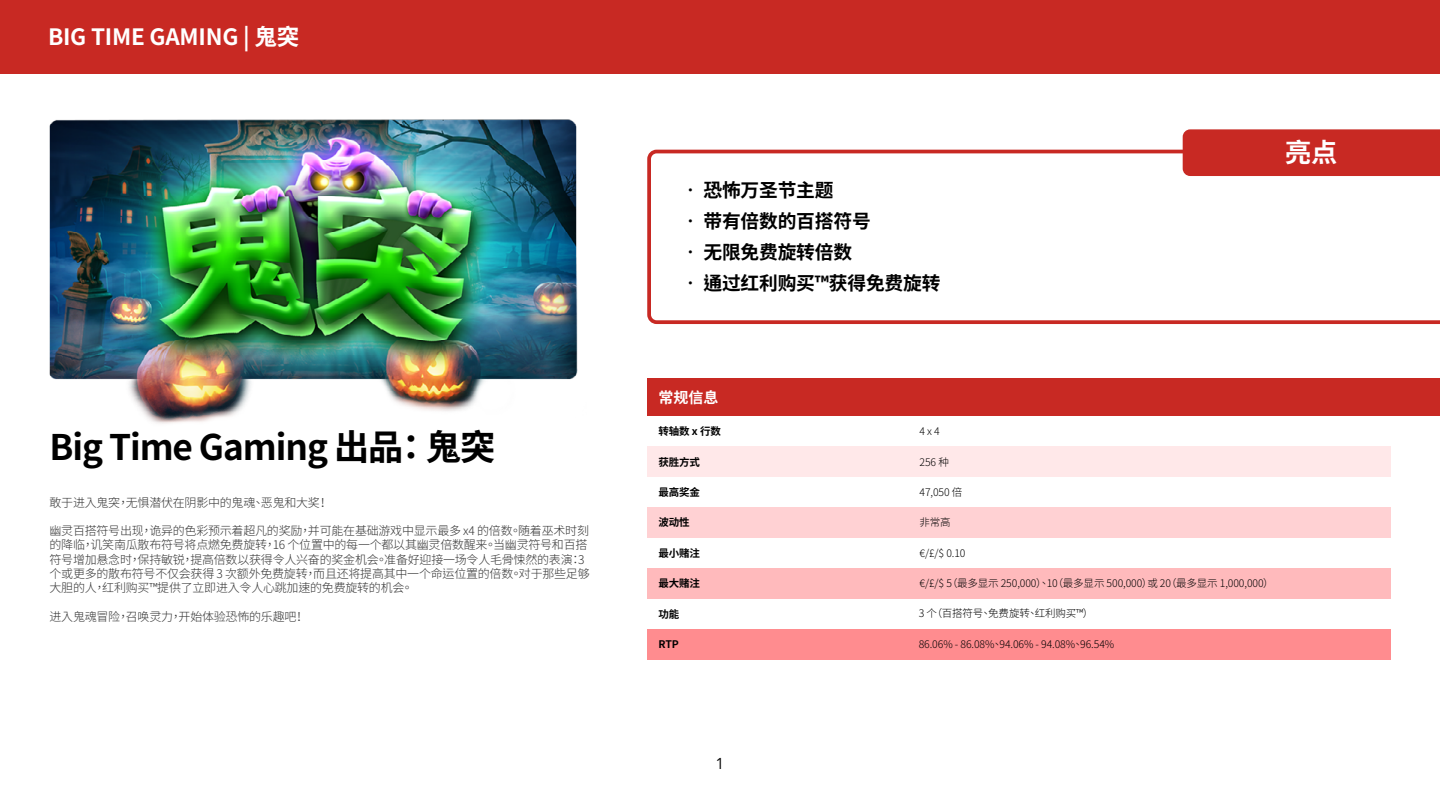
<style>
.page{position:relative;width:1440px;height:810px;background:#fff}
.page>*{position:absolute;margin:0;border:0;box-sizing:border-box;transform-origin:0 0}
.t1{font:700 35.25px "Noto Sans CJ Ktc";letter-spacing:-.03em;color:#000}
.t2{font:700 26.25px "Noto Sans CJ Ktc";color:#fff}
.t3{font:700 22.5px "Noto Sans CJ Ktc";letter-spacing:-.01em;color:#fff}
.t4{font:700 18.75px "Noto Sans CJ Ktc";letter-spacing:-.01em;color:#000}
.t5{font:15.75px "Avenir";color:#000}
.t6{font:700 15px "Noto Sans CJ Ktc";color:#fff}
.t7{font:300 12px/14.2px "Noto Sans CJ Ktc";letter-spacing:-.02em;color:#333}
.t8{font:300 10.5px "Noto Sans CJ Ktc";letter-spacing:-.01em;color:#000}
.t9{font:700 10.5px "Noto Sans CJ Ktc";letter-spacing:-.015em;color:#000}
</style>
<div class="page">
<div style="left:647px;top:629px;width:743px;height:30px;background:#ff8c8f"></div>
<div style="left:647px;top:568px;width:743px;height:31px;background:#ffbabc"></div>
<div style="left:647px;top:507px;width:743px;height:31px;background:#ffd1d3"></div>
<div style="left:647px;top:446px;width:743px;height:31px;background:#ffe8e9"></div>
<img style="left:49px;top:119px;width:529px;height:305px">
<svg style="left:647px;top:150px;width:793px;height:174px"></svg>
<div style="left:1183px;top:129px;width:257px;height:47px;background:#c82923"></div>
<div style="left:647px;top:379px;width:793px;height:37px;background:#c82923"></div>
<div style="left:0;top:0;width:1440px;height:74px;background:#c82923"></div>
<h3 class="t3" style="left:48px;top:24px;width:253px">BIG TIME GAMING | 鬼突</h3>
<h1 class="t1" style="left:50px;top:427px;width:447px">Big Time Gaming 出品： 鬼突</h1>
<p class="t7" style="left:50px;top:495px;width:281px">敢于进入鬼突，无惧潜伏在阴影中的鬼魂、恶鬼和大奖！</p>
<p class="t7" style="left:50px;top:524px;width:542px">幽灵百搭符号出现，诡异的色彩预示着超凡的奖励，并可能在基础游戏中显示最多 x4 的倍数。随着巫术时刻的降临，讥笑南瓜散布符号将点燃免费旋转，16 个位置中的每一个都以其幽灵倍数醒来。当幽灵符号和百搭符号增加悬念时，保持敏锐，提高倍数以获得令人兴奋的奖金机会。准备好迎接一场令人毛骨悚然的表演：3个或更多的散布符号不仅会获得 3 次额外免费旋转，而且还将提高其中一个命运位置的倍数。对于那些足够大胆的人，红利购买™提供了立即进入令人心跳加速的免费旋转的机会。</p>
<p class="t7" style="left:50px;top:609px;width:257px">进入鬼魂冒险，召唤灵力，开始体验恐怖的乐趣吧！</p>
<h3 class="t4" style="left:681px;top:180px;width:154px">• 恐怖万圣节主题</h3>
<h3 class="t4" style="left:681px;top:211px;width:191px">• 带有倍数的百搭符号</h3>
<h3 class="t4" style="left:681px;top:242px;width:173px">• 无限免费旋转倍数</h3>
<h3 class="t4" style="left:681px;top:273px;width:261px">• 通过红利购买™获得免费旋转</h3>
<h2 class="t2" style="left:1285px;top:138px;width:54px">亮点</h2>
<p class="t6" style="left:659px;top:389px;width:61px">常规信息</p>
<p class="t9" style="left:658px;top:425px;width:64px">转轴数 x 行数</p>
<p class="t8" style="left:920px;top:425px;width:22px">4 x 4</p>
<p class="t9" style="left:658px;top:456px;width:43px">获胜方式</p>
<p class="t8" style="left:920px;top:456px;width:31px">256 种</p>
<p class="t9" style="left:658px;top:486px;width:43px">最高奖金</p>
<p class="t8" style="left:920px;top:486px;width:44px">47,050 倍</p>
<p class="t9" style="left:658px;top:517px;width:33px">波动性</p>
<p class="t8" style="left:920px;top:517px;width:33px">非常高</p>
<p class="t9" style="left:658px;top:547px;width:43px">最小赌注</p>
<p class="t8" style="left:920px;top:547px;width:47px">€/£/$ 0.10</p>
<p class="t9" style="left:658px;top:577px;width:43px">最大赌注</p>
<p class="t9" style="left:658px;top:608px;width:22px">功能</p>
<p class="t8" style="left:920px;top:577px;width:356px">€/£/$ 5（最多显示 250,000）、10（最多显示 500,000）或 20（最多显示 1,000,000）</p>
<p class="t8" style="left:919px;top:608px;width:176px">3 个（百搭符号、免费旋转、红利购买™）</p>
<p class="t9" style="left:658px;top:638px;width:22px">RTP</p>
<p class="t8" style="left:919px;top:638px;width:197px">86.06% - 86.08%、94.06% - 94.08%、96.54%</p>
<h3 class="t5" style="left:716px;top:754px;width:10px">1</h3>
</div>
